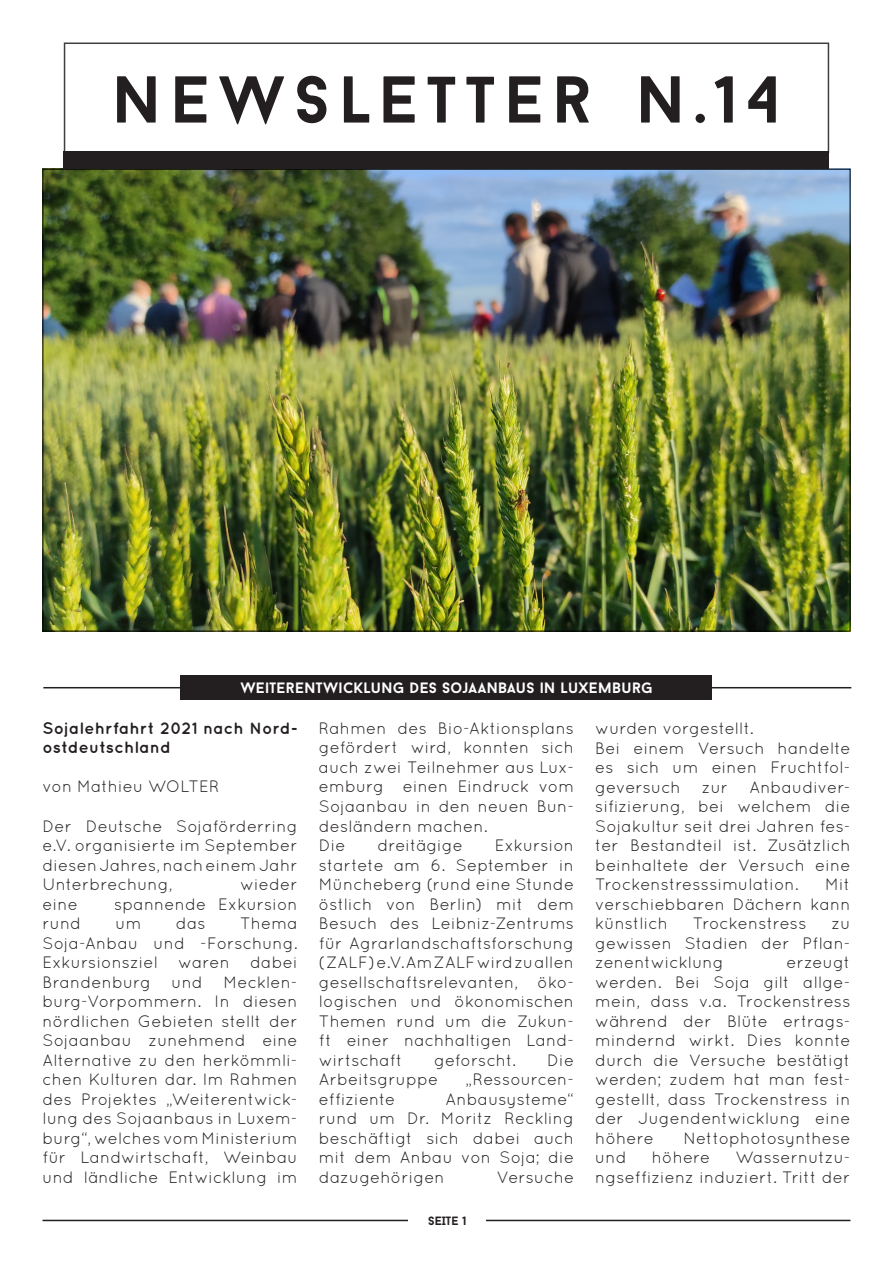
<style>
.page{position:relative;width:893px;height:1263px;background:#fff}
.page>*{position:absolute;margin:0;border:0;box-sizing:border-box;transform-origin:0 0}
.Überschrift__Newslet{font:700 66px "Baron Neue";letter-spacing:.14em;color:#231f20}
.t1{font:16.5px/19.5px "Quicksand";letter-spacing:.01em;color:#231f20;text-align:justify}
.t2{font:700 16.5px/19.5px "Quicksand";letter-spacing:.015em;color:#231f20}
.t3{font:16.5px "Quicksand";letter-spacing:-.01em;color:#231f20}
.Titel_schwarz_kescht{font:700 15px "Baron Neue";letter-spacing:.02em;color:#fff}
.Seitenzahl_Baron_Reg{font:700 12px "Baron Neue";color:#231f20}
</style>
<div class="page">
<hr style="left:43px;top:1220px;width:807px;height:1px;background:#231f20">
<img style="left:45px;top:171px;width:803px;height:458px">
<div style="left:64px;top:43px;width:765px;height:110px;border:2px solid #3e3e3f"></div>
<div style="left:64px;top:152px;width:765px;height:17px;background:#231f20"></div>
<hr style="left:43px;top:687px;width:808px;height:1px;background:#231f20">
<div style="left:181px;top:676px;width:531px;height:24px;background:#231f20"></div>
<div style="left:409px;top:1216px;width:77px;height:9px;background:#fff"></div>
<p class="Überschrift__Newslet" style="left:112px;top:58px;width:670px">NEWSLETTER N.14</p>
<p class="Titel_schwarz_kescht" style="left:240px;top:678px;width:414px">WEITERENTWICKLUNG DES SOJAANBAUS IN LUXEMBURG</p>
<p class="t2" style="left:43px;top:718px;width:257px">Sojalehrfahrt 2021 nach Nord&shy;ostdeutschland</p>
<p class="t1" style="left:43px;top:777px;width:178px">von Mathieu WOLTER</p>
<p class="t1" style="left:43px;top:816px;width:257px">Der Deutsche Sojaförderring e.V. organisierte im September diesen Jahres, nach einem Jahr Unterbrechung,</p>
<p class="t1" style="left:240px;top:874px;width:59px">wieder</p>
<p class="t1" style="left:43px;top:894px;width:37px">eine</p>
<p class="t1" style="left:114px;top:894px;width:185px">spannende Exkursion</p>
<p class="t1" style="left:43px;top:913px;width:40px">rund</p>
<p class="t1" style="left:116px;top:913px;width:27px">um</p>
<p class="t1" style="left:176px;top:913px;width:31px">das</p>
<p class="t1" style="left:43px;top:913px;width:257px;text-indent:197px">Thema Soja-Anbau und -Forschung.<br>Exkursionsziel waren dabei Brandenburg und Mecklen&shy;burg-Vorpommern. In diesen nördlichen Gebieten stellt der Sojaanbau zunehmend eine Alternative zu den herkömmli&shy;chen Kulturen dar. Im Rahmen des Projektes „Weiterentwick&shy;lung des Sojaanbaus in Luxem&shy;burg“, welches vom Ministerium für Landwirtschaft, Weinbau und ländliche Entwicklung im</p>
<p class="t1" style="left:319px;top:718px;width:257px">Rahmen des Bio-Aktionsplans gefördert wird, konnten sich auch zwei Teilnehmer aus Lux&shy;emburg einen Eindruck vom Sojaanbau in den neuen Bun&shy;desländern machen.</p>
<p class="t1" style="left:319px;top:835px;width:28px">Die</p>
<p class="t1" style="left:377px;top:835px;width:87px">dreitägige</p>
<p class="t1" style="left:319px;top:835px;width:257px;text-align:left;text-indent:176px">Exkursion startete am 6. September in<br>Müncheberg (rund eine Stunde östlich von Berlin) mit dem<br>Besuch des Leibniz-Zentrums für Agrarlandschaftsforschung (ZALF) e.V. Am ZALF wird zu allen gesellschaftsrelevanten, öko&shy;logischen und ökonomischen<br>Themen rund um die Zukun&shy;ft einer nachhaltigen Land&shy;wirtschaft</p>
<p class="t1" style="left:434px;top:1050px;width:83px">geforscht.</p>
<p class="t1" style="left:547px;top:1050px;width:28px">Die</p>
<p class="t1" style="left:319px;top:1069px;width:121px">Arbeitsgruppe</p>
<p class="t1" style="left:465px;top:1069px;width:110px">„Ressourcen-</p>
<p class="t3" style="left:319px;top:1089px;width:78px">effiziente</p>
<p class="t1" style="left:319px;top:1089px;width:257px;text-indent:127px">Anbausysteme“ rund um Dr. Moritz Reckling beschäftigt sich dabei auch mit dem Anbau von Soja; die dazugehörigen</p>
<p class="t1" style="left:497px;top:1167px;width:79px">Versuche</p>
<p class="Seitenzahl_Baron_Reg" style="left:428px;top:1213px;width:40px">SEITE 1</p>
<p class="t1" style="left:595px;top:719px;width:160px">wurden vorgestellt.</p>
<p class="t1" style="left:595px;top:738px;width:257px">Bei einem Versuch handelte es sich um einen Fruchtfol&shy;geversuch</p>
<p class="t1" style="left:595px;top:777px;width:257px;text-indent:154px">Anbaudiver&shy;sifizierung, bei welchem die Sojakultur seit drei Jahren fes&shy;ter Bestandteil ist. Zusätzlich beinhaltete der Versuch eine Trockenstresssimulation.</p>
<p class="t1" style="left:702px;top:777px;width:28px">zur</p>
<p class="t1" style="left:595px;top:875px;width:257px;text-indent:230px">Mit verschiebbaren Dächern kann künstlich</p>
<p class="t1" style="left:693px;top:914px;width:115px">Trockenstress</p>
<p class="t1" style="left:595px;top:914px;width:257px;text-indent:236px">zu gewissen Stadien der Pflan&shy;zenentwicklung</p>
<p class="t1" style="left:595px;top:953px;width:257px;text-indent:191px">erzeugt werden. Bei Soja gilt allge&shy;mein, dass v.a. Trockenstress während der Blüte ertrags&shy;mindernd wirkt. Dies konnte durch die Versuche bestätigt werden; zudem hat man fest&shy;gestellt, dass Trockenstress in der Jugendentwicklung eine höhere</p>
<p class="t1" style="left:683px;top:1128px;width:169px">Nettophotosynthese</p>
<p class="t1" style="left:595px;top:1148px;width:257px;text-align:right">Wassernutzu-<br>ngseffizienz induziert. Tritt der</p>
<p class="t1" style="left:595px;top:1148px;width:33px">und</p>
<p class="t1" style="left:652px;top:1148px;width:60px">höhere</p>
</div>
